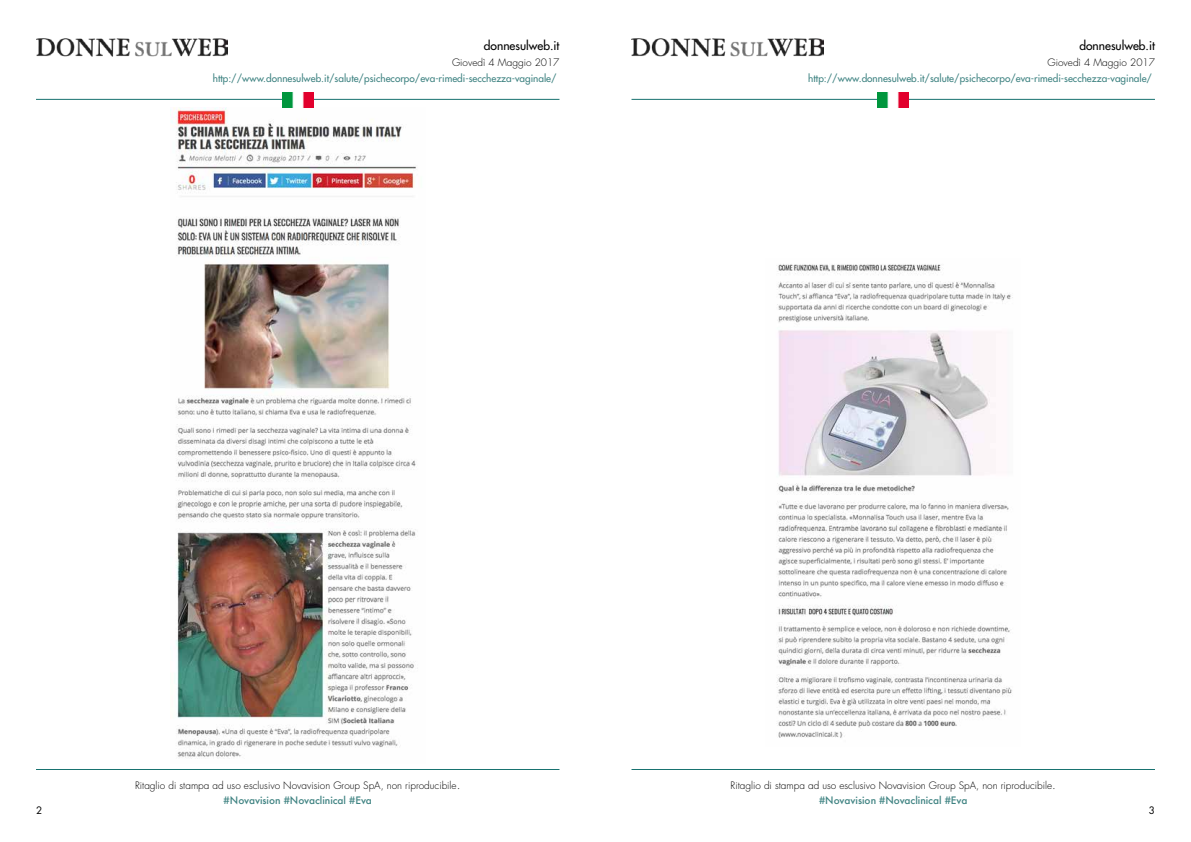
<style>
.page{position:relative;width:1191px;height:842px;background:#fff}
.page>*{position:absolute;margin:0;border:0;box-sizing:border-box;transform-origin:0 0}
.t1{font:12px "Futura";color:#000}
.t2{font:300 10px/14.9px "Futura";color:#000;text-align:center}
.t3{font:10px "Futura";color:#3f8382}
.t4{font:10px "Futura";color:#000}
.s1{font-size:12px}
.s2{font-weight:500;color:#3f8382}
</style>
<div class="page">
<img style="left:170px;top:108px;width:246px;height:651px">
<img style="left:776px;top:264px;width:237px;height:474px">
<hr style="left:36px;top:99px;width:523px;height:1px;background:#187270">
<hr style="left:36px;top:769px;width:523px;height:1px;background:#187270">
<img style="left:36px;top:38px;width:192px;height:19px">
<img style="left:631px;top:38px;width:192px;height:19px">
<img style="left:282px;top:92px;width:31px;height:16px">
<hr style="left:631px;top:99px;width:524px;height:1px;background:#187270">
<hr style="left:631px;top:769px;width:524px;height:1px;background:#187270">
<img style="left:877px;top:92px;width:31px;height:16px">
<p class="t1" style="left:484px;top:38px;width:77px">donnesulweb.it</p>
<p class="t1" style="left:1079px;top:38px;width:77px">donnesulweb.it</p>
<p class="t2" style="left:452px;top:55px;width:109px">Giovedì 4 Maggio 2017</p>
<p class="t2" style="left:1047px;top:55px;width:109px">Giovedì 4 Maggio 2017</p>
<p class="t3" style="left:213px;top:72px;width:345px">http://www.donnesulweb.it/salute/psichecorpo/eva-rimedi-secchezza-vaginale/</p>
<p class="t3" style="left:808px;top:72px;width:345px">http://www.donnesulweb.it/salute/psichecorpo/eva-rimedi-secchezza-vaginale/</p>
<p class="t2" style="left:135px;top:779px;width:327px">Ritaglio di stampa ad uso esclusivo Novavision Group SpA, non riproducibile<span class="s1">. </span><span class="s2">#Novavision #Novaclinical #Eva</span></p>
<p class="t2" style="left:730px;top:779px;width:327px">Ritaglio di stampa ad uso esclusivo Novavision Group SpA, non riproducibile<span class="s1">. </span><span class="s2">#Novavision #Novaclinical #Eva</span></p>
<p class="t4" style="left:36px;top:804px;width:8px">2</p>
<p class="t4" style="left:1148px;top:804px;width:8px">3</p>
</div>
